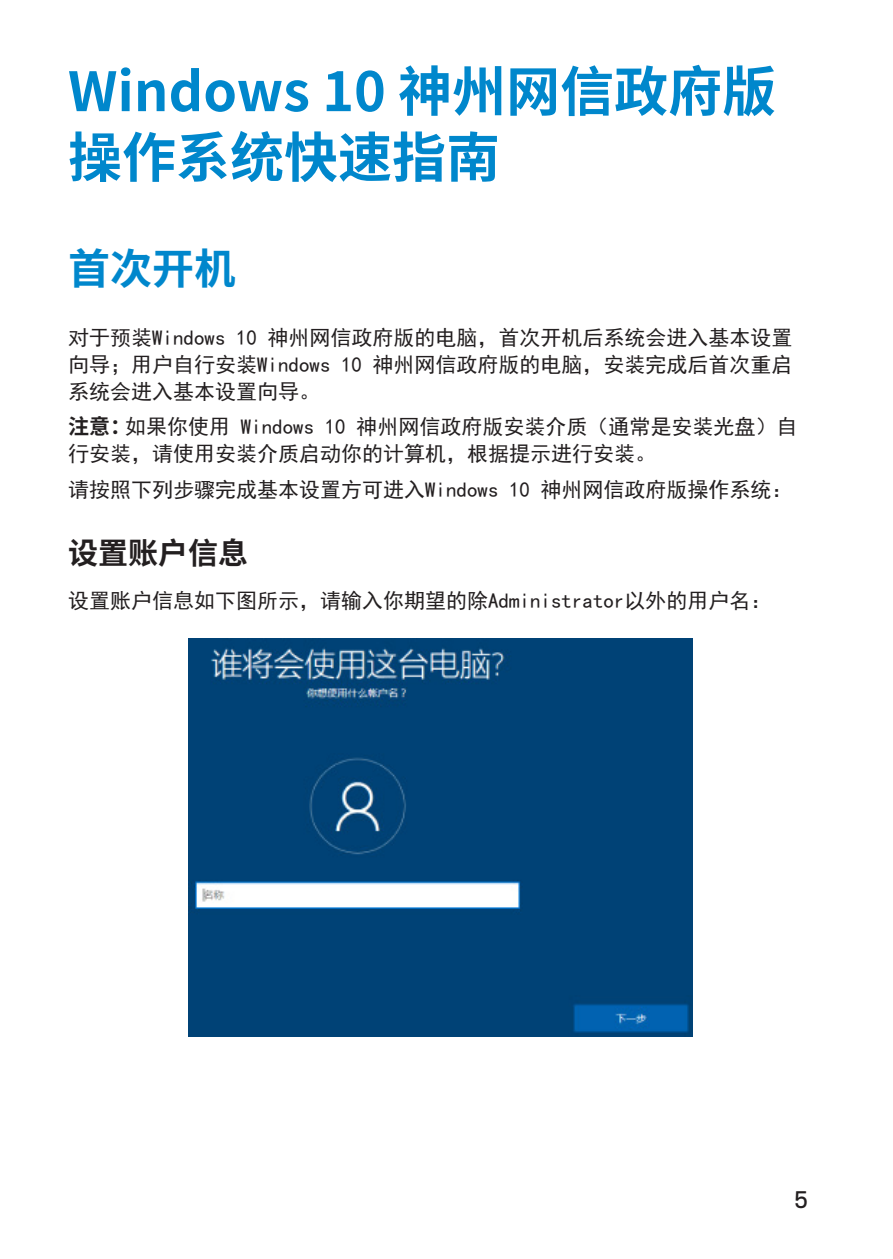
<style>
.page{position:relative;width:893px;height:1259px;background:#fff}
.page>*{position:absolute;margin:0;border:0;box-sizing:border-box;transform-origin:0 0}
.Head1{font:700 54px/66px "Noto Sans CJ Ksc";color:#0087cc}
.Head2{font:700 42px "Noto Sans CJ Ksc";color:#0087cc}
.Head3{font:700 30px "Noto Sans CJ Ksc";color:#231f20}
.t1{font:24px "Dell Replica";color:#231f20}
.Paragraph{font:21px/27px "Sim Hei";color:#231f20;text-align:justify}
.s1{font-family:"Noto Sans CJ Ksc";font-weight:700}
</style>
<div class="page">
<img style="left:189px;top:638px;width:504px;height:398px">
<p class="Head1" style="left:68px;top:59px;width:710px">Windows 10 神州网信政府版操作系统快速指南</p>
<p class="Head2" style="left:68px;top:245px;width:169px">首次开机</p>
<p class="Paragraph" style="left:68px;top:324px;width:726px">对于预装Windows 10 神州网信政府版的电脑，首次开机后系统会进入基本设置向导；用户自行安装Windows 10 神州网信政府版的电脑，安装完成后首次重启系统会进入基本设置向导。</p>
<p class="Paragraph" style="left:68px;top:413px;width:731px"><span class="s1">注意：</span>如果你使用 Windows 10 神州网信政府版安装介质（通常是安装光盘）自行安装，请使用安装介质启动你的计算机，根据提示进行安装。</p>
<p class="Paragraph" style="left:68px;top:476px;width:726px">请按照下列步骤完成基本设置方可进入Windows 10 神州网信政府版操作系统：</p>
<p class="Head3" style="left:68px;top:536px;width:181px">设置账户信息</p>
<p class="Paragraph" style="left:68px;top:587px;width:705px">设置账户信息如下图所示，请输入你期望的除Administrator以外的用户名：</p>
<p class="t1" style="left:794px;top:1186px;width:15px">5</p>
</div>
